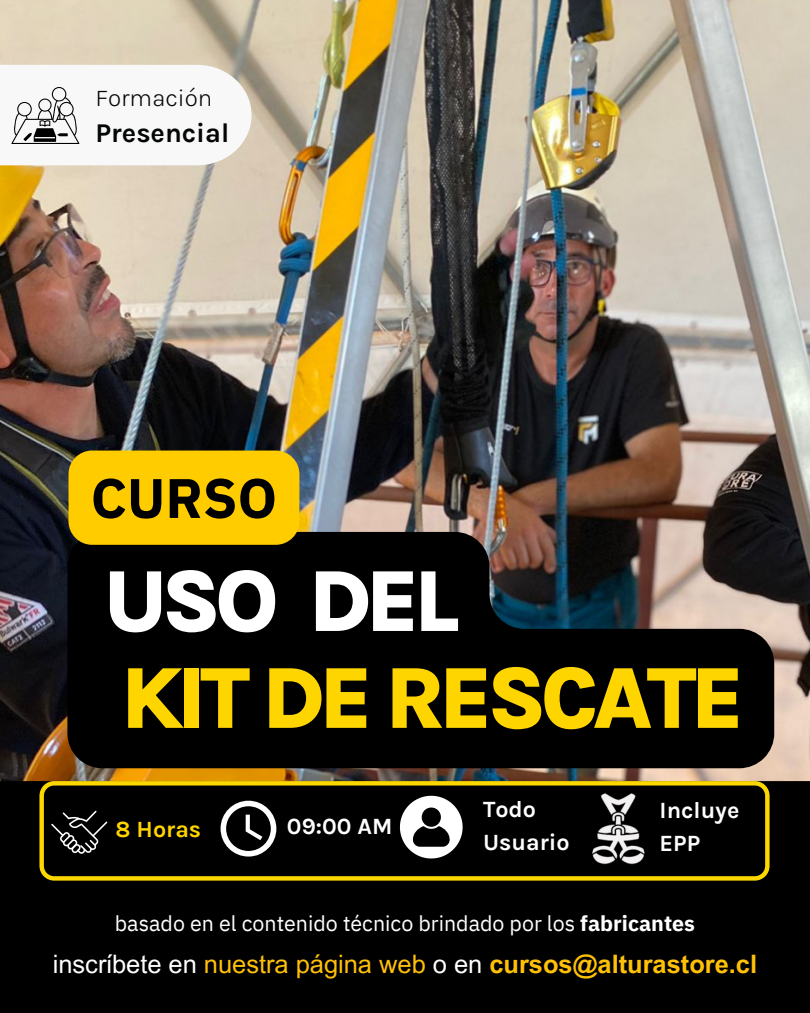
<style>
.page{position:relative;width:810px;height:1013px;background:#fff}
.page>*{position:absolute;margin:0;border:0;box-sizing:border-box;transform-origin:0 0}
.t1{font:800 88.7px "Karla";letter-spacing:-.07em;color:#ffd500}
.t2{font:800 88.7px "Karla";letter-spacing:-.07em;color:#fff}
.t3{font:700 55.5px "IBM Plex Sans";color:#000}
.t4{font:700 27.1px "Karla";color:#040606}
.t5{font:700 25.4px "Arial MT Pro";color:#ffc107}
.t6{font:300 24.4px "Karla";color:#040606}
.t7{font:700 23.3px "Karla";color:#fff}
.t8{font:700 23.3px "Karla";color:#ffd500}
.t9{font:21.4px "IBM Plex Sans";color:#fff}
.s1{font-weight:700}
.s2{font-weight:400;color:#fff}
.s3{font-weight:400}
</style>
<div class="page">
<img style="left:0;top:0;width:810px;height:781px">
<div style="left:0;top:781px;width:810px;height:231px;background:#000"></div>
<svg style="left:0;top:65px;width:256px;height:100px"></svg>
<svg style="left:39px;top:781px;width:731px;height:99px;background:#1e1900"></svg>
<svg style="left:221px;top:800px;width:55px;height:56px"></svg>
<svg style="left:400px;top:795px;width:63px;height:63px"></svg>
<img style="left:578px;top:787px;width:82px;height:82px">
<svg style="left:51px;top:810px;width:56px;height:43px;background:#292929"></svg>
<svg style="left:67px;top:532px;width:707px;height:236px;background:#0f0f0e"></svg>
<div style="left:69px;top:450px;width:230px;height:95px;background:#fc0;border-radius:24px"></div>
<p class="t6" style="left:96px;top:84px;width:118px">Formación</p>
<p class="t4" style="left:96px;top:117px;width:135px">Presencial</p>
<p class="t3" style="left:91px;top:461px;width:188px">CURSO</p>
<p class="t2" style="left:103px;top:549px;width:359px">USO DEL</p>
<p class="t1" style="left:121px;top:646px;width:626px">KIT DE RESCATE</p>
<p class="t8" style="left:116px;top:815px;width:87px">8 Horas</p>
<p class="t7" style="left:287px;top:813px;width:107px">09:00 AM</p>
<p class="t7" style="left:483px;top:795px;width:55px">Todo</p>
<p class="t7" style="left:483px;top:828px;width:88px">Usuario</p>
<p class="t7" style="left:660px;top:796px;width:81px">Incluye</p>
<p class="t7" style="left:660px;top:829px;width:42px">EPP</p>
<p class="t9" style="left:115px;top:908px;width:582px">basado en el contenido técnico brindado por los <span class="s1">fabricantes</span></p>
<p class="t5" style="left:53px;top:954px;width:706px"><span class="s2">inscríbete en</span> <span class="s3">nuestra página web</span> <span class="s2">o en</span> cursos@alturastore.cl</p>
</div>
